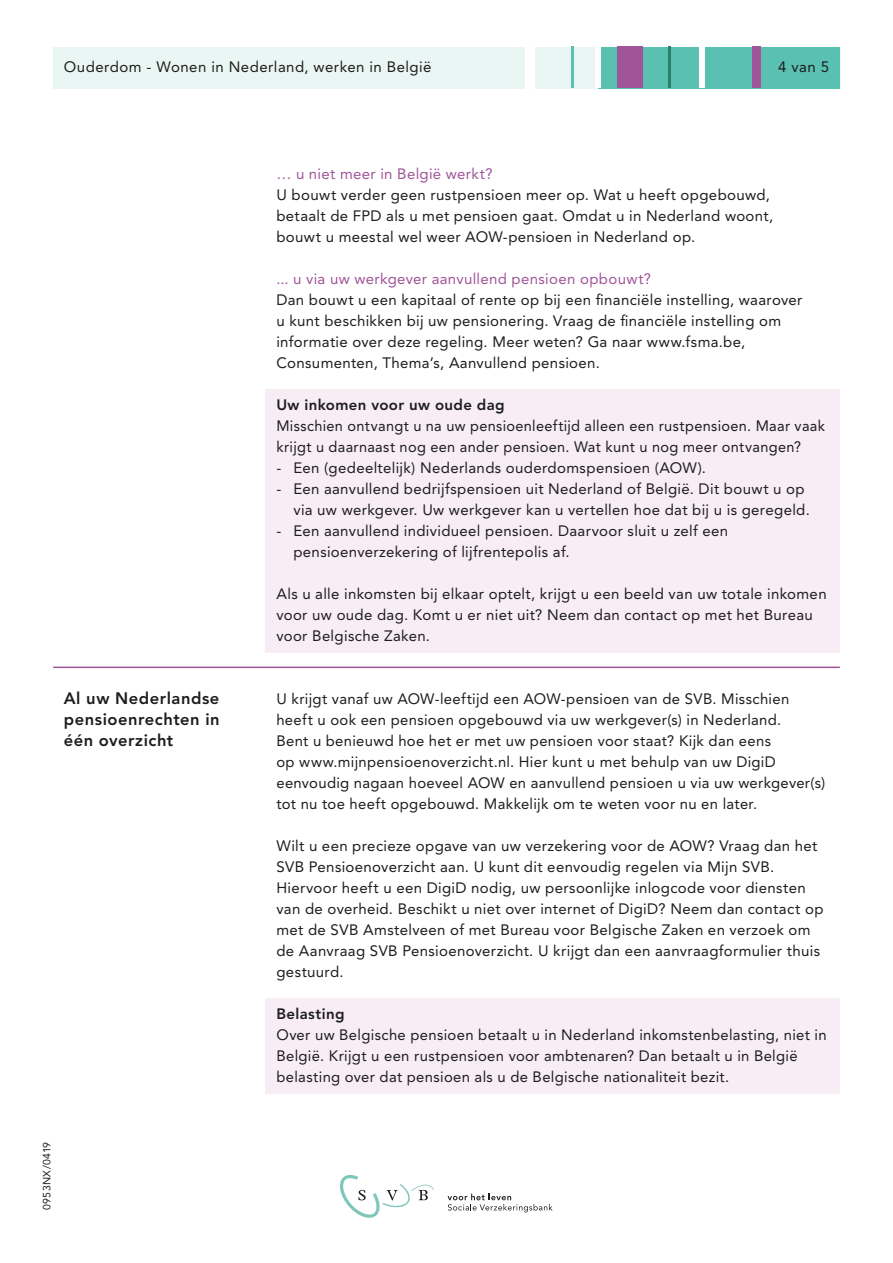
<style>
.page{position:relative;width:893px;height:1263px;background:#fff}
.page>*{position:absolute;margin:0;border:0;box-sizing:border-box;transform-origin:0 0}
._06-Subhoofdstuk{font:800 16.5px/21px "Avenir LT Std";letter-spacing:.035em;color:#1d1d1b;text-align:justify}
._00-Platte_tekst{font:15px/21px "Avenir LT Std";letter-spacing:.02em;color:#1d1d1b}
._08-Kadertekst{font:15px/21px "Avenir LT Std";letter-spacing:.02em;color:#1d1d1b}
._00-Platte_tekst_met{font:15px/21px "Avenir LT Std";letter-spacing:.02em;color:#1d1d1b}
.kopregel_pag_2_e_v{font:15px "Avenir LT Std";letter-spacing:.03em;color:#1d1d1b}
.body_regelingskleur{font:15px "Avenir LT Std";letter-spacing:.02em;color:#a05598}
._08-Kadertekst-2{font:800 15px "Avenir LT Std";letter-spacing:.025em;color:#1d1d1b}
._00-Platte_tekst_met-2{font:15px "Avenir LT Std";letter-spacing:.02em;color:#a05598}
._03-Documentcode{font:10.5px "Avenir LT Std";letter-spacing:.035em;color:#1d1d1b}
</style>
<div class="page">
<div style="left:53px;top:47px;width:787px;height:41px;background:#eaf6f3"></div>
<div style="left:598px;top:47px;width:242px;height:41px;background:#5ac0b2"></div>
<div style="left:752px;top:47px;width:9px;height:41px;background:#a05598"></div>
<div style="left:699px;top:47px;width:6px;height:41px;background:#fff"></div>
<hr style="left:668px;top:47px;width:3px;height:41px;background:#2c7f68">
<div style="left:617px;top:47px;width:25px;height:41px;background:#a05598"></div>
<div style="left:595px;top:47px;width:5px;height:41px;background:#fff"></div>
<div style="left:525px;top:47px;width:9px;height:41px;background:#fff"></div>
<hr style="left:571px;top:47px;width:3px;height:41px;background:#5ac0b2">
<div style="left:266px;top:389px;width:574px;height:264px;background:#f8edf5"></div>
<hr style="left:53px;top:667px;width:787px;height:1px;background:#a05598">
<div style="left:266px;top:999px;width:574px;height:95px;background:#f8edf5"></div>
<svg style="left:340px;top:1175px;width:94px;height:43px"></svg>
<svg style="left:447px;top:1193px;width:106px;height:19px"></svg>
<p class="kopregel_pag_2_e_v" style="left:64px;top:58px;width:369px">Ouderdom - Wonen in Nederland, werken in België</p>
<p class="kopregel_pag_2_e_v" style="left:778px;top:58px;width:52px">4 van 5</p>
<p class="_00-Platte_tekst_met-2" style="left:276px;top:165px;width:218px">… u niet meer in België werkt?</p>
<p class="_00-Platte_tekst" style="left:276px;top:185px;width:498px">U bouwt verder geen rustpensioen meer op. Wat u heeft opgebouwd, betaalt de FPD als u met pensioen gaat. Omdat u in Nederland woont, bouwt u meestal wel weer AOW-pensioen in Nederland op.</p>
<p class="body_regelingskleur" style="left:276px;top:270px;width:376px">... u via uw werkgever aanvullend pensioen opbouwt?</p>
<p class="_00-Platte_tekst" style="left:276px;top:290px;width:527px">Dan bouwt u een kapitaal of rente op bij een financiële instelling, waarover u kunt beschikken bij uw pensionering. Vraag de financiële instelling om informatie over deze regeling. Meer weten? Ga naar www.fsma.be,</p>
<p class="_00-Platte_tekst" style="left:276px;top:353px;width:325px">Consumenten, Thema’s, Aanvullend pensioen.</p>
<p class="_08-Kadertekst-2" style="left:276px;top:396px;width:230px">Uw inkomen voor uw oude dag</p>
<p class="_08-Kadertekst" style="left:276px;top:416px;width:550px">Misschien ontvangt u na uw pensioenleeftijd alleen een rustpensioen. Maar vaak krijgt u daarnaast nog een ander pensioen. Wat kunt u nog meer ontvangen?</p>
<p class="_00-Platte_tekst" style="left:276px;top:458px;width:431px">- Een (gedeeltelijk) Nederlands ouderdomspensioen (AOW).</p>
<p class="_00-Platte_tekst" style="left:293px;top:479px;width:518px;text-indent:-17px">- Een aanvullend bedrijfspensioen uit Nederland of België. Dit bouwt u op via uw werkgever. Uw werkgever kan u vertellen hoe dat bij u is geregeld.</p>
<p class="_00-Platte_tekst" style="left:293px;top:521px;width:436px;text-indent:-17px">- Een aanvullend individueel pensioen. Daarvoor sluit u zelf een pensioenverzekering of lijfrentepolis af.</p>
<p class="_08-Kadertekst" style="left:276px;top:584px;width:552px">Als u alle inkomsten bij elkaar optelt, krijgt u een beeld van uw totale inkomen voor uw oude dag. Komt u er niet uit? Neem dan contact op met het Bureau voor Belgische Zaken.</p>
<h2 class="_06-Subhoofdstuk" style="left:64px;top:688px;width:157px">Al uw Nederlandse pensioenrechten in één overzicht</h2>
<p class="_00-Platte_tekst_met" style="left:276px;top:689px;width:550px">U krijgt vanaf uw AOW-leeftijd een AOW-pensioen van de SVB. Misschien heeft u ook een pensioen opgebouwd via uw werkgever(s) in Nederland.<br>Bent u benieuwd hoe het er met uw pensioen voor staat? Kijk dan eens<br>op www.mijnpensioenoverzicht.nl. Hier kunt u met behulp van uw DigiD eenvoudig nagaan hoeveel AOW en aanvullend pensioen u via uw werkgever(s) tot nu toe heeft opgebouwd. Makkelijk om te weten voor nu en later.</p>
<p class="_00-Platte_tekst" style="left:276px;top:836px;width:549px">Wilt u een precieze opgave van uw verzekering voor de AOW? Vraag dan het SVB Pensioenoverzicht aan. U kunt dit eenvoudig regelen via Mijn SVB.<br>Hiervoor heeft u een DigiD nodig, uw persoonlijke inlogcode voor diensten van de overheid. Beschikt u niet over internet of DigiD? Neem dan contact op met de SVB Amstelveen of met Bureau voor Belgische Zaken en verzoek om de Aanvraag SVB Pensioenoverzicht. U krijgt dan een aanvraagformulier thuis gestuurd.</p>
<p class="_08-Kadertekst-2" style="left:276px;top:1005px;width:70px">Belasting</p>
<p class="_08-Kadertekst" style="left:276px;top:1025px;width:552px">Over uw Belgische pensioen betaalt u in Nederland inkomstenbelasting, niet in<br>België. Krijgt u een rustpensioen voor ambtenaren? Dan betaalt u in België belasting over dat pensioen als u de Belgische nationaliteit bezit.</p>
<p class="_03-Documentcode" style="left:41px;top:1210px;width:70px;rotate:-90deg">0953NX/0419</p>
</div>
